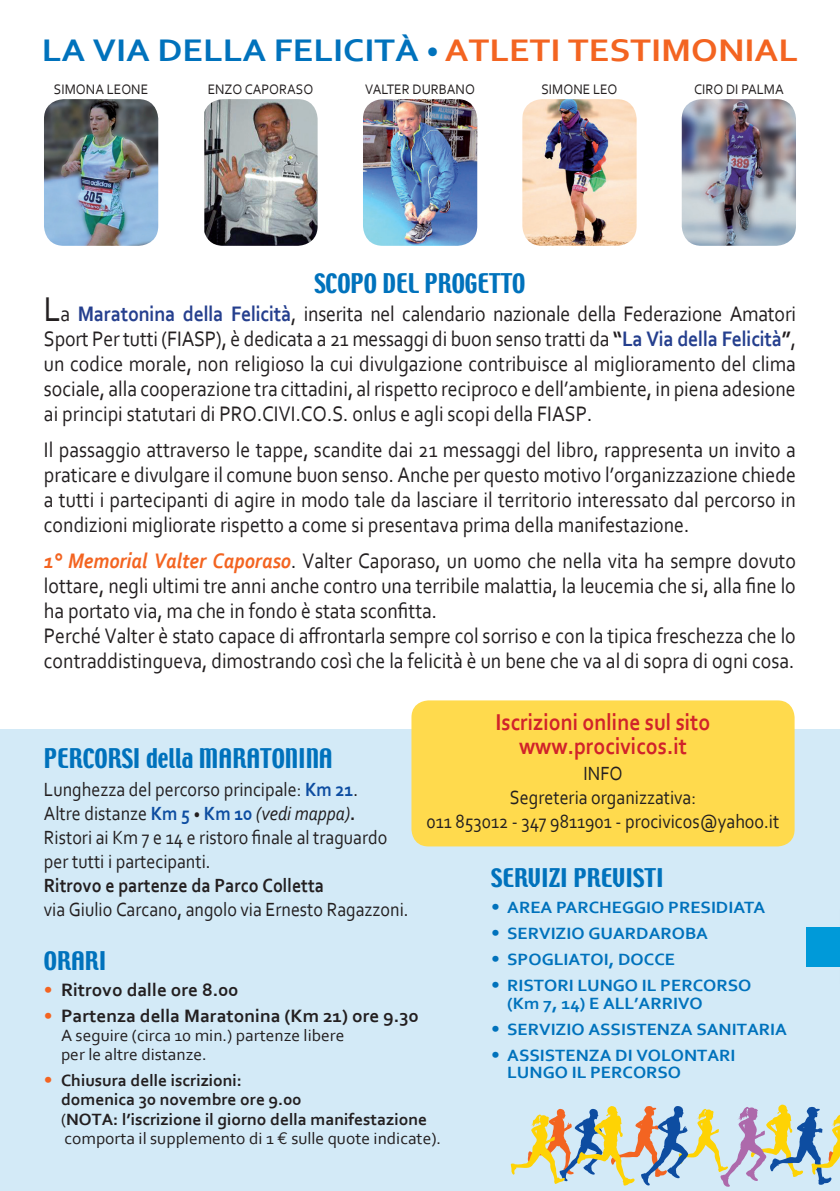
<style>
.page{position:relative;width:840px;height:1191px;background:#fff}
.page>*{position:absolute;margin:0;border:0;box-sizing:border-box;transform-origin:0 0}
.t1{font:700 32.8px "Corbel";color:#0072bc;scale:1.11 1}
.t2{font:700 24px/24px "Corbel";color:#d1232a;text-align:center;scale:.9 1}
.t3{font:24px "Techno";color:#0072bc}
.t4{font:22.8px "Techno";color:#0072bc;scale:1.05 1}
.t5{font:22px/25px "Corbel";color:#231f20;text-align:justify;scale:.9 1}
.t6{font:20px/24px "Corbel";color:#231f20;text-align:center;scale:.9 1}
.t7{font:700 20px "Corbel";color:#231f20;scale:.9 1}
.t8{font:700 18.8px "Corbel";color:#231f20}
.t9{font:700 17.2px/17.2px "Corbel";color:#0072bc;scale:1.05 1}
.t10{font:700 17.2px/19.4px "Corbel";color:#231f20}
.t11{font:17.2px/19px "Corbel";color:#231f20}
.t12{font:14.4px "Corbel";color:#231f20;scale:.94 1}
.s1{font-size:28px}
.s2{color:#f36421}
.s3{font-size:36px}
.s4{font-weight:700;color:#253f8e}
.s5{font-weight:700}
.s6{font-weight:700;font-style:italic;color:#f36421}
.s7{font-weight:700;color:#0d4da1}
.s8{font-size:16px}
.s9{font-style:italic}
.s10{font-weight:400;font-size:19px;color:#f36421}
.s11{font-weight:400}
.s12{font-family:"Euro Mono";font-weight:400}
.s13{font-size:19px}
</style>
<div class="page">
<div style="left:0;top:729px;width:839px;height:462px;background:#d3eaf7"></div>
<img style="left:204px;top:99px;width:113px;height:147px">
<div style="left:411px;top:700px;width:383px;height:146px;background:#ffda4d;border-radius:17px"></div>
<svg style="left:839px;top:909px;width:1px;height:75px"></svg>
<div style="left:806px;top:927px;width:33px;height:39px;background:#009ad9"></div>
<svg style="left:510px;top:1104px;width:329px;height:82px"></svg>
<img style="left:522px;top:99px;width:114px;height:147px">
<img style="left:44px;top:99px;width:114px;height:147px">
<img style="left:363px;top:99px;width:114px;height:147px">
<img style="left:681px;top:99px;width:114px;height:147px">
<h1 class="t1" style="left:42px;top:30px;width:682px">LA VIA DELLA FELICITÀ <span class="s1">•</span> <span class="s2">ATLETI TESTIMONIAL</span></h1>
<p class="t12" style="left:54px;top:80px;width:102px">SIMONA LEONE</p>
<p class="t12" style="left:365px;top:80px;width:118px">VALTER DURBANO</p>
<p class="t12" style="left:541px;top:80px;width:82px">SIMONE LEO</p>
<p class="t12" style="left:693px;top:80px;width:97px">CIRO DI PALMA</p>
<p class="t12" style="left:207px;top:80px;width:114px">ENZO CAPORASO</p>
<p class="t3" style="left:314px;top:267px;width:212px">SCOPO DEL PROGETTO</p>
<p class="t5" style="left:44px;top:300px;width:836px"><span class="s3">L</span>a <span class="s4">Maratonina della Felicità</span>, inserita nel calendario nazionale della Federazione Amatori Sport Per tutti (FIASP), è dedicata a 21 messaggi di buon senso tratti da <span class="s5">“</span><span class="s4">La Via della Felicità</span><span class="s5">”</span>, un codice morale, non religioso la cui divulgazione contribuisce al miglioramento del clima sociale, alla cooperazione tra cittadini, al rispetto reciproco e dell’ambiente, in piena adesione ai principi statutari di PRO.CIVI.CO.S. onlus e agli scopi della FIASP.</p>
<p class="t5" style="left:44px;top:436px;width:836px">Il passaggio attraverso le tappe, scandite dai 21 messaggi del libro, rappresenta un invito a praticare e divulgare il comune buon senso. Anche per questo motivo l’organizzazione chiede a tutti i partecipanti di agire in modo tale da lasciare il territorio interessato dal percorso in condizioni migliorate rispetto a come si presentava prima della manifestazione.</p>
<p class="t5" style="left:44px;top:547px;width:836px;text-align:left"><span class="s6">1° Memorial Valter Caporaso</span>. Valter Caporaso, un uomo che nella vita ha sempre dovuto lottare, negli ultimi tre anni anche contro una terribile malattia, la leucemia che si, alla fine lo ha portato via, ma che in fondo è stata sconfitta.<br>Perché Valter è stato capace di affrontarla sempre col sorriso e con la tipica freschezza che lo contraddistingueva, dimostrando così che la felicità è un bene che va al di sopra di ogni cosa.</p>
<p class="t2" style="left:495px;top:709px;width:240px">Iscrizioni online sul sito www.procivicos.it</p>
<p class="t6" style="left:426px;top:760px;width:393px">INFO<br>Segreteria organizzativa:<br>011 853012 - 347 9811901 - procivicos@yahoo.it</p>
<p class="t3" style="left:44px;top:742px;width:290px">PERCORSI della MARATONINA</p>
<p class="t6" style="left:44px;top:776px;width:383px;text-align:left">Lunghezza del percorso principale: <span class="s7">Km 21</span>.<br>Altre distanze <span class="s7">Km 5</span> <span class="s8">•</span> <span class="s7">Km 10</span> <span class="s9">(vedi mappa)</span><span class="s5">.<br></span>Ristori ai Km 7 e 14 e ristoro finale al traguardo per tutti i partecipanti.</p>
<p class="t7" style="left:44px;top:873px;width:313px">Ritrovo e partenze da Parco Colletta</p>
<p class="t6" style="left:44px;top:896px;width:406px">via Giulio Carcano, angolo via Ernesto Ragazzoni.</p>
<p class="t4" style="left:44px;top:945px;width:61px">ORARI</p>
<p class="t8" style="left:44px;top:977px;width:196px"><span class="s10">•</span> Ritrovo dalle ore 8.00</p>
<p class="t8" style="left:44px;top:1003px;width:376px"><span class="s10">•</span> Partenza della Maratonina (Km 21) ore 9.30</p>
<p class="t11" style="left:61px;top:1025px;width:285px">A seguire (circa 10 min.) partenze libere per le altre distanze.</p>
<p class="t10" style="left:61px;top:1069px;width:381px;text-indent:-17px"><span class="s10">•</span> Chiusura delle iscrizioni:<br>domenica 30 novembre ore 9.00<br><span class="s11">(</span>NOTA: l’iscrizione il giorno della manifestazione <span class="s11">comporta il supplemento di 1</span> <span class="s12">€</span> <span class="s11">sulle quote indicate).</span></p>
<p class="t4" style="left:491px;top:862px;width:166px">SERVIZI PREVISTI</p>
<p class="t9" style="left:491px;top:898px;width:262px"><span class="s13">•</span> AREA PARCHEGGIO PRESIDIATA</p>
<p class="t9" style="left:491px;top:924px;width:208px"><span class="s13">•</span> SERVIZIO GUARDAROBA</p>
<p class="t9" style="left:491px;top:950px;width:176px"><span class="s13">•</span> SPOGLIATOI, DOCCE</p>
<p class="t9" style="left:507px;top:976px;width:234px;text-indent:-16px"><span class="s13">•</span> RISTORI LUNGO IL PERCORSO (Km 7, 14) E ALL’ARRIVO</p>
<p class="t9" style="left:491px;top:1019px;width:283px"><span class="s13">•</span> SERVIZIO ASSISTENZA SANITARIA</p>
<p class="t9" style="left:507px;top:1046px;width:219px;text-indent:-16px"><span class="s13">•</span> ASSISTENZA DI VOLONTARI<br>LUNGO IL PERCORSO</p>
</div>
